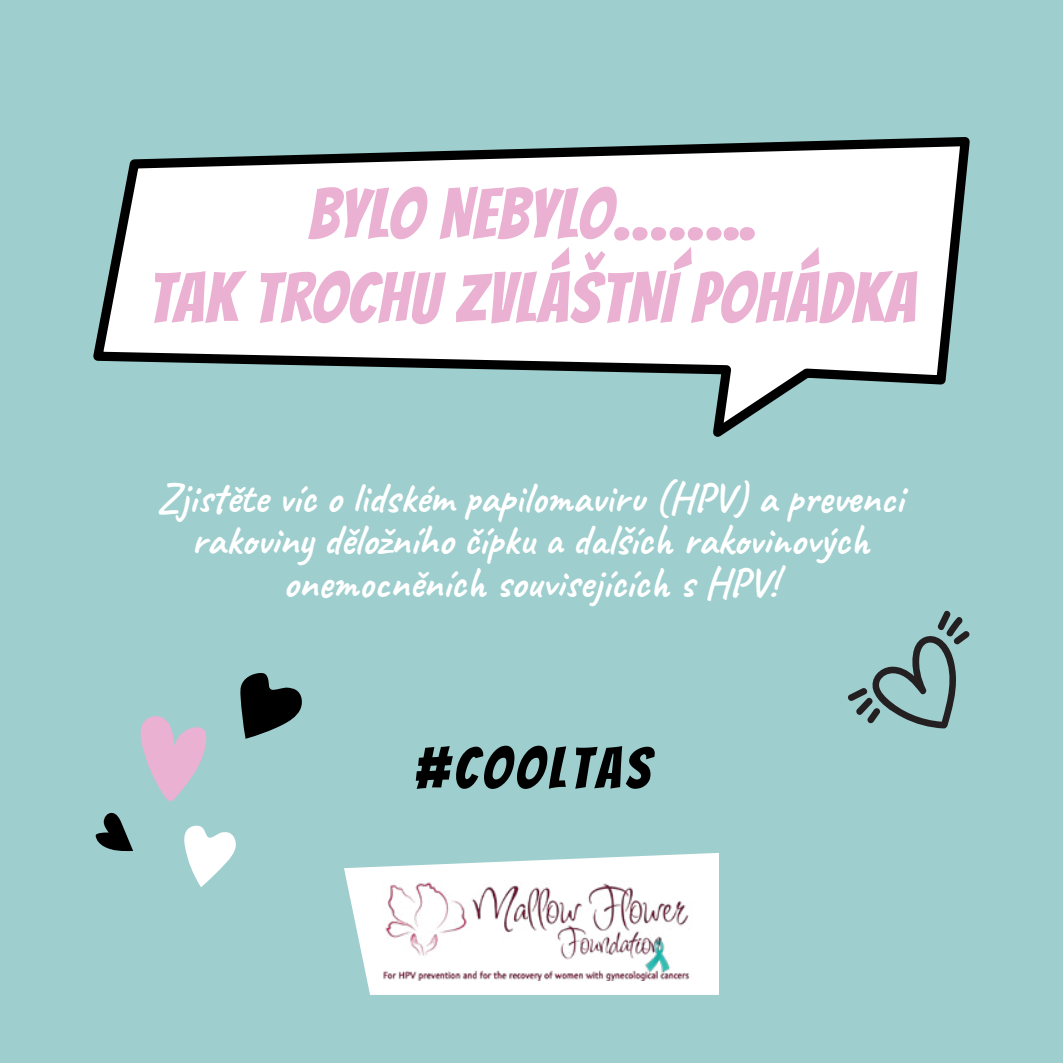
<style>
.page{position:relative;width:1063px;height:1063px;background:#9ecece}
.page>*{position:absolute;margin:0;border:0;box-sizing:border-box;transform-origin:0 0}
.t1{font:70px/84px "Bangers";letter-spacing:.02em;color:#eab1d2;text-align:center}
.t2{font:57.5px "Bangers";letter-spacing:.08em;color:#000}
.t3{font:700 42.5px/42.5px "Caveat";color:#fff;text-align:center}
</style>
<div class="page">
<svg style="left:93px;top:137px;width:877px;height:300px"></svg>
<svg style="left:847px;top:610px;width:123px;height:119px"></svg>
<svg style="left:140px;top:716px;width:66px;height:85px"></svg>
<svg style="left:95px;top:813px;width:38px;height:38px"></svg>
<svg style="left:184px;top:825px;width:52px;height:62px"></svg>
<svg style="left:240px;top:673px;width:62px;height:66px"></svg>
<svg style="left:344px;top:853px;width:375px;height:142px;fill:#fff"></svg>
<img style="left:383px;top:881px;width:311px;height:99px">
<h1 class="t1" style="left:148px;top:173px;width:769px">BYLO NEBYLO……..<br>TAK TROCHU ZVLÁŠTNÍ POHÁDKA</h1>
<p class="t3" style="left:157px;top:477px;width:748px">Zjistěte víc o lidském papilomaviru (HPV) a prevenci rakoviny děložního čípku a dalších rakovinových onemocněních souvisejících s HPV!</p>
<h2 class="t2" style="left:413px;top:735px;width:238px">#COOLTAS</h2>
</div>
